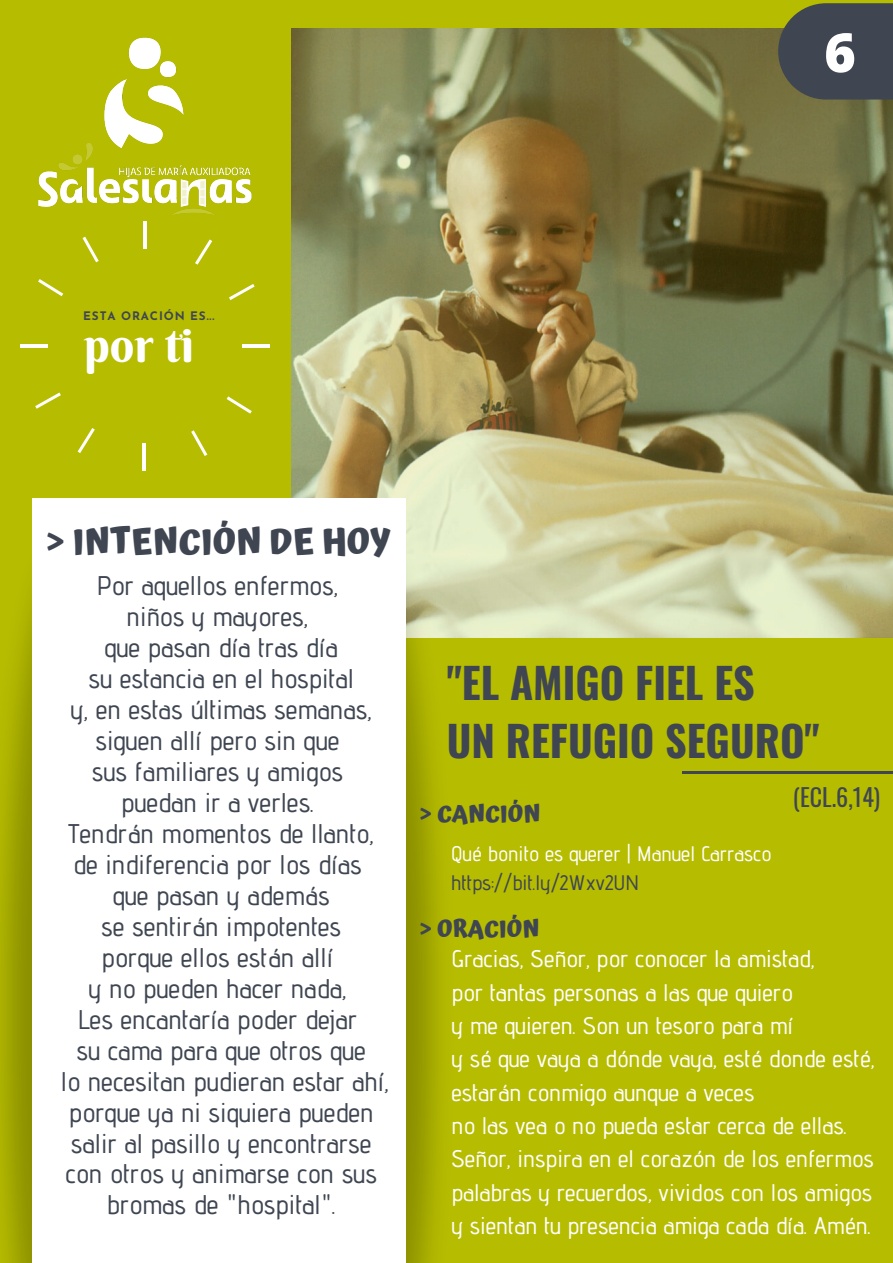
<style>
.page{position:relative;width:893px;height:1263px;background:#b6bc00}
.page>*{position:absolute;margin:0;border:0;box-sizing:border-box;transform-origin:0 0}
.t1{font:800 54px "Open Sans";color:#fff}
.t2{font:48.07px "Berkshire Swash";color:#fff}
.t3{font:800 48px "Open Sans";color:#fff}
.t4{font:700 42px/58.5px "Oswald";color:#3f4652}
.t5{font:800 42px "Open Sans";color:#fff}
.t6{font:700 36px "Atma";color:#3f4652}
.t7{font:500 27px/31px "Advent Pro";color:#3f4652;text-align:center}
.t8{font:500 24px/33.3px "Advent Pro";color:#fff}
.t9{font:700 24px "Atma";color:#3f4652}
.t10{font:24px "Oswald";color:#3f4652}
.t11{font:500 21px "Advent Pro";color:#fff}
.t12{font:500 21px "Advent Pro";color:#3f4652}
.t13{font:700 11.77px "Josefin Sans";letter-spacing:.075em;color:#3f4652}
</style>
<div class="page">
<img style="left:291px;top:28px;width:602px;height:609px">
<img style="left:309px;top:477px;width:194px;height:786px">
<img style="left:0;top:498px;width:130px;height:765px">
<div style="left:33px;top:499px;width:373px;height:764px;background:#fff"></div>
<hr style="left:682px;top:772px;width:211px;height:2px;background:#3f4652">
<hr style="left:143px;top:443px;width:3px;height:28px;background:#fff">
<img style="left:38px;top:37px;width:214px;height:188px">
<hr style="left:143px;top:221px;width:3px;height:28px;background:#fff">
<hr style="left:20px;top:345px;width:28px;height:3px;background:#fff">
<hr style="left:242px;top:345px;width:28px;height:3px;background:#fff">
<svg style="left:78px;top:428px;width:17px;height:25px"></svg>
<svg style="left:195px;top:239px;width:17px;height:26px"></svg>
<svg style="left:38px;top:279px;width:25px;height:17px"></svg>
<svg style="left:227px;top:396px;width:25px;height:18px"></svg>
<svg style="left:35px;top:392px;width:26px;height:17px"></svg>
<svg style="left:229px;top:284px;width:26px;height:16px"></svg>
<svg style="left:82px;top:237px;width:17px;height:25px"></svg>
<svg style="left:191px;top:430px;width:16px;height:26px"></svg>
<svg style="left:778px;top:3px;width:115px;height:97px;background:#474d4d"></svg>
<h3 class="t3" style="left:824px;top:16px;width:30px">4</h3>
<h1 class="t1" style="left:824px;top:15px;width:33px">6</h1>
<h3 class="t5" style="left:825px;top:24px;width:26px">1</h3>
<p class="t13" style="left:83px;top:311px;width:133px">ESTA ORACIÓN ES...</p>
<h2 class="t2" style="left:84px;top:315px;width:112px">por ti</h2>
<h3 class="t6" style="left:46px;top:520px;width:346px">&gt; INTENCIÓN DE HOY</h3>
<p class="t7" style="left:61px;top:570px;width:330px">Por aquellos enfermos,<br>niños y mayores,<br>que pasan día tras día<br>su estancia en el hospital<br>y, en estas últimas semanas, siguen allí pero sin que<br>sus familiares y amigos puedan ir a verles.<br>Tendrán momentos de llanto, de indiferencia por los días que pasan y además<br>se sentirán impotentes<br>porque ellos están allí<br>y no pueden hacer nada,<br>Les encantaría poder dejar<br>su cama para que otros que<br>lo necesitan pudieran estar ahí, porque ya ni siquiera pueden salir al pasillo y encontrarse con otros y animarse con sus bromas de "hospital".</p>
<h3 class="t4" style="left:447px;top:651px;width:374px">"EL AMIGO FIEL ES<br>UN REFUGIO SEGURO"</h3>
<p class="t9" style="left:420px;top:799px;width:122px">&gt; CANCIÓN</p>
<p class="t11" style="left:451px;top:840px;width:322px">Qué bonito es querer | Manuel Carrasco</p>
<p class="t12" style="left:451px;top:870px;width:189px">https://bit.ly/2Wxv2UN</p>
<p class="t9" style="left:420px;top:915px;width:121px">&gt; ORACIÓN</p>
<p class="t10" style="left:793px;top:778px;width:89px">(ECL.6,14)</p>
<p class="t8" style="left:451px;top:942px;width:425px">Gracias, Señor, por conocer la amistad,<br>por tantas personas a las que quiero<br>y me quieren. Son un tesoro para mí<br>y sé que vaya a dónde vaya, esté donde esté, estarán conmigo aunque a veces<br>no las vea o no pueda estar cerca de ellas.<br>Señor, inspira en el corazón de los enfermos palabras y recuerdos, vividos con los amigos y sientan tu presencia amiga cada día. Amén.</p>
</div>
